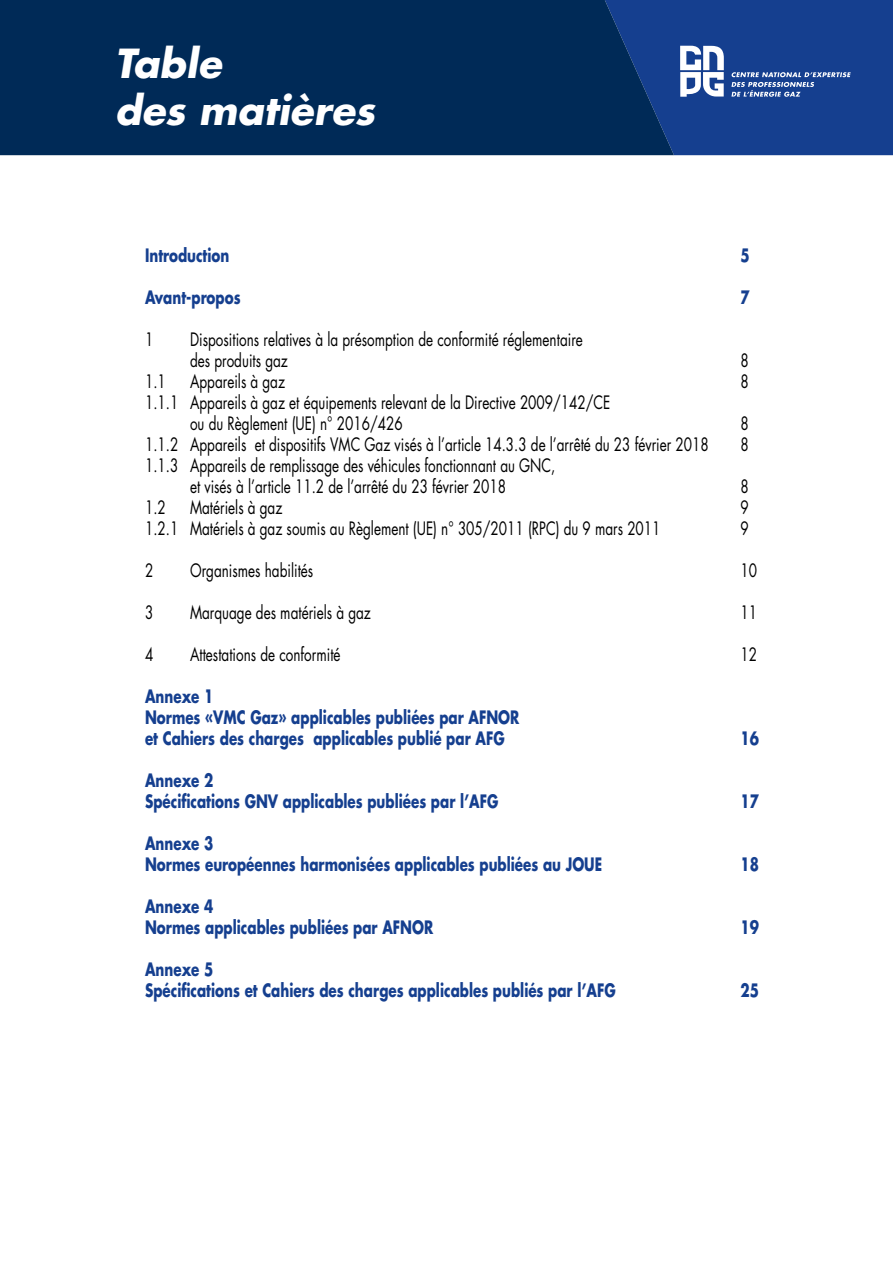
<style>
.page{position:relative;width:893px;height:1263px;background:#fff}
.page>*{position:absolute;margin:0;border:0;box-sizing:border-box;transform-origin:0 0}
.t1{font:italic 700 39px/46.8px "Futura LT";color:#fff}
.t2{font:18px/21px "Futura LT";color:#000;scale:.75 1}
.t3{font:700 18px/21px "Futura LT";color:#153f8f;scale:.75 1}
</style>
<div class="page">
<div style="left:0;top:0;width:605px;height:155px;background:#002a57"></div>
<svg style="left:605px;top:0;width:288px;height:155px;background:#1d458d"></svg>
<h1 class="t1" style="left:115px;top:40px;width:262px">Table<br>des matières</h1>
<p class="t3" style="left:145px;top:245px;width:114px">Introduction</p>
<p class="t3" style="left:741px;top:245px;width:14px">5</p>
<p class="t3" style="left:145px;top:287px;width:129px">Avant-propos</p>
<p class="t3" style="left:741px;top:287px;width:14px">7</p>
<p class="t2" style="left:145px;top:329px;width:13px">1</p>
<p class="t2" style="left:190px;top:329px;width:525px">Dispositions relatives à la présomption de conformité réglementaire des produits gaz</p>
<p class="t2" style="left:741px;top:350px;width:13px">8</p>
<p class="t2" style="left:145px;top:371px;width:29px">1.1</p>
<p class="t2" style="left:190px;top:371px;width:128px">Appareils à gaz</p>
<p class="t2" style="left:741px;top:371px;width:13px">8</p>
<p class="t2" style="left:190px;top:392px;width:562px;text-indent:-45px">1.1.1 Appareils à gaz et équipements relevant de la Directive 2009/142/CE ou du Règlement (UE) n° 2016/426</p>
<p class="t2" style="left:741px;top:413px;width:13px">8</p>
<p class="t2" style="left:145px;top:434px;width:753px">1.1.2 Appareils et dispositifs VMC Gaz visés à l’article 14.3.3 de l’arrêté du 23 février 2018</p>
<p class="t2" style="left:741px;top:434px;width:13px">8</p>
<p class="t2" style="left:145px;top:455px;width:549px;text-align:center">1.1.3 Appareils de remplissage des véhicules fonctionnant au GNC, et visés à l’article 11.2 de l’arrêté du 23 février 2018</p>
<p class="t2" style="left:741px;top:476px;width:13px">8</p>
<p class="t2" style="left:145px;top:497px;width:29px">1.2</p>
<p class="t2" style="left:190px;top:497px;width:125px">Matériels à gaz</p>
<p class="t2" style="left:741px;top:497px;width:13px">9</p>
<p class="t2" style="left:145px;top:518px;width:689px">1.2.1 Matériels à gaz soumis au Règlement (UE) n° 305/2011 (RPC) du 9 mars 2011</p>
<p class="t2" style="left:741px;top:518px;width:13px">9</p>
<p class="t2" style="left:145px;top:560px;width:13px">2</p>
<p class="t2" style="left:190px;top:560px;width:166px">Organismes habilités</p>
<p class="t2" style="left:741px;top:560px;width:24px">10</p>
<p class="t2" style="left:145px;top:602px;width:13px">3</p>
<p class="t2" style="left:190px;top:602px;width:243px">Marquage des matériels à gaz</p>
<p class="t2" style="left:741px;top:602px;width:24px">11</p>
<p class="t2" style="left:145px;top:644px;width:13px">4</p>
<p class="t2" style="left:190px;top:644px;width:202px">Attestations de conformité</p>
<p class="t2" style="left:741px;top:644px;width:24px">12</p>
<p class="t3" style="left:145px;top:686px;width:501px">Annexe 1<br>Normes «VMC Gaz» applicables publiées par AFNOR et Cahiers des charges applicables publié par AFG</p>
<p class="t3" style="left:741px;top:728px;width:26px">16</p>
<p class="t3" style="left:145px;top:770px;width:473px">Annexe 2<br>Spécifications GNV applicables publiées par l’AFG</p>
<p class="t3" style="left:145px;top:833px;width:611px">Annexe 3<br>Normes européennes harmonisées applicables publiées au JOUE</p>
<p class="t3" style="left:145px;top:896px;width:386px">Annexe 4<br>Normes applicables publiées par AFNOR</p>
<p class="t3" style="left:145px;top:959px;width:629px">Annexe 5<br>Spécifications et Cahiers des charges applicables publiés par l’AFG</p>
<p class="t3" style="left:741px;top:791px;width:26px">17</p>
<p class="t3" style="left:741px;top:854px;width:26px">18</p>
<p class="t3" style="left:741px;top:917px;width:26px">19</p>
<p class="t3" style="left:741px;top:980px;width:26px">25</p>
</div>
